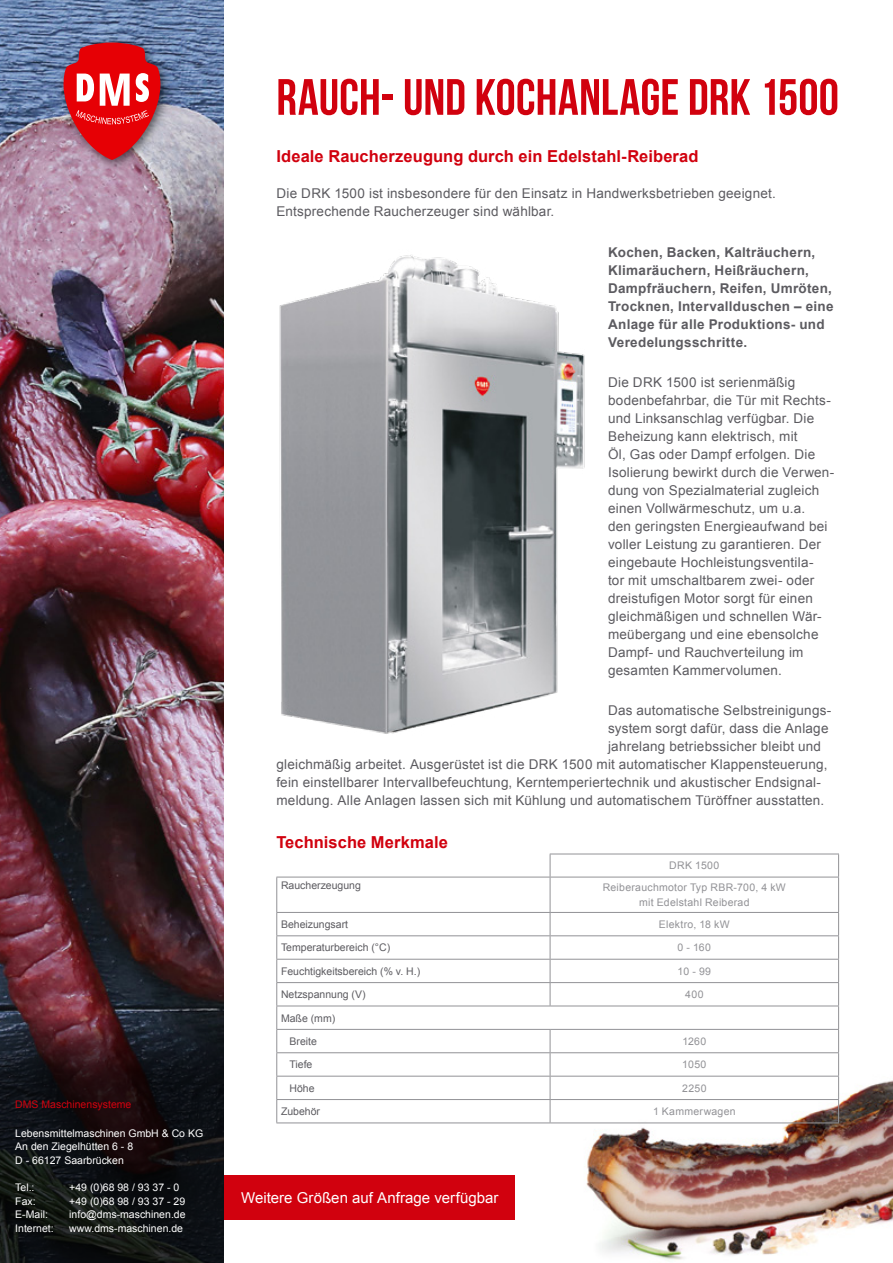
<style>
.page{position:relative;width:893px;height:1263px;background:#fff}
.page>*{position:absolute;margin:0;border:0;box-sizing:border-box;transform-origin:0 0}
.t1{font:700 51px "Bebas Neue";color:#d1010e}
.t2{font:700 16.5px "Arial";letter-spacing:.005em;color:#d1010e}
.t3{font:15px "Arial";letter-spacing:.005em;color:#fff}
.t4{font:13.5px/18px "Arial";letter-spacing:.015em;color:#5c5b60}
.t5{font:700 13.5px/18px "Arial";letter-spacing:.025em;color:#5c5b60}
.t6{font:10.5px/13.5px "Arial";color:#fff}
.t7{font:10.5px "Arial";color:#5c5b60}
.t8{font:10.5px/15.6px "Arial";letter-spacing:.025em;color:#929296;text-align:center}
.t9{font:10.5px "Arial";color:#d1010e}
</style>
<div class="page">
<div style="left:224px;top:1175px;width:290px;height:45px;background:#d1010e"></div>
<img style="left:558px;top:1012px;width:335px;height:248px">
<img style="left:279px;top:255px;width:306px;height:479px">
<hr style="left:550px;top:854px;width:289px;height:1px;background:#929296">
<svg style="left:550px;top:854px;width:1px;height:23px"></svg>
<svg style="left:838px;top:854px;width:1px;height:23px"></svg>
<hr style="left:550px;top:877px;width:289px;height:1px;background:#929296">
<hr style="left:838px;top:877px;width:1px;height:35px;background:#929296">
<hr style="left:550px;top:912px;width:289px;height:1px;background:#929296">
<hr style="left:550px;top:935px;width:289px;height:1px;background:#929296">
<hr style="left:550px;top:959px;width:289px;height:1px;background:#929296">
<hr style="left:550px;top:982px;width:289px;height:1px;background:#929296">
<hr style="left:550px;top:1029px;width:289px;height:1px;background:#929296">
<hr style="left:550px;top:1052px;width:289px;height:1px;background:#929296">
<hr style="left:550px;top:1099px;width:289px;height:1px;background:#929296">
<svg style="left:838px;top:913px;width:1px;height:209px"></svg>
<hr style="left:550px;top:1122px;width:289px;height:1px;background:#929296">
<hr style="left:276px;top:877px;width:274px;height:1px;background:#929296">
<hr style="left:276px;top:877px;width:1px;height:35px;background:#929296">
<hr style="left:550px;top:877px;width:1px;height:35px;background:#929296">
<hr style="left:276px;top:912px;width:274px;height:1px;background:#929296">
<hr style="left:276px;top:935px;width:274px;height:1px;background:#929296">
<hr style="left:276px;top:959px;width:274px;height:1px;background:#929296">
<hr style="left:276px;top:982px;width:274px;height:1px;background:#929296">
<svg style="left:550px;top:913px;width:1px;height:92px"></svg>
<hr style="left:276px;top:1005px;width:274px;height:1px;background:#929296">
<hr style="left:550px;top:1005px;width:289px;height:1px;background:#929296">
<hr style="left:550px;top:1076px;width:289px;height:1px;background:#929296">
<hr style="left:276px;top:1029px;width:274px;height:1px;background:#929296">
<hr style="left:276px;top:1052px;width:274px;height:1px;background:#929296">
<hr style="left:276px;top:1076px;width:274px;height:1px;background:#929296">
<hr style="left:276px;top:1099px;width:274px;height:1px;background:#929296">
<svg style="left:276px;top:913px;width:1px;height:209px"></svg>
<svg style="left:550px;top:1030px;width:1px;height:92px"></svg>
<hr style="left:276px;top:1122px;width:274px;height:1px;background:#929296">
<img style="left:0;top:0;width:224px;height:1018px">
<svg style="left:0;top:1018px;width:224px;height:245px;background:#161316"></svg>
<div style="left:58px;top:37px;width:114px;height:135px;background:#000;opacity:.55"></div>
<img style="left:63px;top:43px;width:98px;height:117px">
<p class="t9" style="left:15px;top:1098px;width:118px">DMS Maschinensysteme</p>
<p class="t6" style="left:15px;top:1126px;width:189px">Lebensmittelmaschinen GmbH &amp; Co KG<br>An den Ziegelhütten 6 - 8<br>D - 66127 Saarbrücken</p>
<p class="t6" style="left:15px;top:1181px;width:21px">Tel.:</p>
<p class="t6" style="left:69px;top:1181px;width:112px">+49 (0)68 98 / 93 37 - 0</p>
<p class="t6" style="left:15px;top:1194px;width:22px">Fax:</p>
<p class="t6" style="left:69px;top:1194px;width:117px">+49 (0)68 98 / 93 37 - 29</p>
<p class="t6" style="left:15px;top:1208px;width:34px">E-Mail:</p>
<p class="t6" style="left:69px;top:1208px;width:118px">info@dms-maschinen.de</p>
<p class="t6" style="left:15px;top:1221px;width:40px">Internet:</p>
<p class="t6" style="left:69px;top:1221px;width:115px">www.dms-maschinen.de</p>
<h1 class="t1" style="left:276px;top:69px;width:564px">RAUCH- UND KOCHANLAGE DRK 1500</h1>
<p class="t2" style="left:276px;top:147px;width:423px">Ideale Raucherzeugung durch ein Edelstahl-Reiberad</p>
<p class="t4" style="left:276px;top:185px;width:501px">Die DRK 1500 ist insbesondere für den Einsatz in Handwerksbetrieben geeignet.<br>Entsprechende Raucherzeuger sind wählbar.</p>
<p class="t5" style="left:608px;top:243px;width:227px">Kochen, Backen, Kalträuchern,<br>Klimaräuchern, Heißräuchern,<br>Dampfräuchern, Reifen, Umröten,<br>Trocknen, Intervallduschen – eine<br>Anlage für alle Produktions- und<br>Veredelungsschritte.</p>
<p class="t4" style="left:608px;top:373px;width:228px">Die DRK 1500 ist serienmäßig bodenbefahrbar, die Tür mit Rechts&shy;und Linksanschlag verfügbar. Die Beheizung kann elektrisch, mit<br>Öl, Gas oder Dampf erfolgen. Die Isolierung bewirkt durch die Verwen&shy;dung von Spezialmaterial zugleich einen Vollwärmeschutz, um u.a.<br>den geringsten Energieaufwand bei voller Leistung zu garantieren. Der eingebaute Hochleistungsventila-<br>tor mit umschaltbarem zwei- oder dreistufigen Motor sorgt für einen gleichmäßigen und schnellen Wär&shy;meübergang und eine ebensolche Dampf- und Rauchverteilung im gesamten Kammervolumen.</p>
<p class="t4" style="left:608px;top:702px;width:225px">Das automatische Selbstreinigungs-</p>
<p class="t4" style="left:608px;top:720px;width:222px">system sorgt dafür, dass die Anlage</p>
<p class="t4" style="left:608px;top:738px;width:214px">jahrelang betriebssicher bleibt und</p>
<p class="t4" style="left:276px;top:756px;width:553px">gleichmäßig arbeitet. Ausgerüstet ist die DRK 1500 mit automatischer Klappensteuerung,</p>
<p class="t4" style="left:276px;top:774px;width:546px">fein einstellbarer Intervallbefeuchtung, Kerntemperiertechnik und akustischer Endsignal-</p>
<p class="t4" style="left:276px;top:792px;width:549px">meldung. Alle Anlagen lassen sich mit Kühlung und automatischem Türöffner ausstatten.</p>
<p class="t2" style="left:276px;top:833px;width:173px">Technische Merkmale</p>
<p class="t8" style="left:669px;top:858px;width:52px">DRK 1500</p>
<p class="t7" style="left:281px;top:879px;width:81px">Raucherzeugung</p>
<p class="t8" style="left:603px;top:879px;width:185px">Reiberauchmotor Typ RBR-700, 4 kW mit Edelstahl Reiberad</p>
<p class="t7" style="left:281px;top:918px;width:69px">Beheizungsart</p>
<p class="t8" style="left:659px;top:916px;width:72px">Elektro, 18 kW</p>
<p class="t7" style="left:281px;top:942px;width:111px">Temperaturbereich (°C)</p>
<p class="t8" style="left:678px;top:940px;width:35px">0 - 160</p>
<p class="t7" style="left:281px;top:965px;width:141px">Feuchtigkeitsbereich (% v. H.)</p>
<p class="t8" style="left:678px;top:963px;width:35px">10 - 99</p>
<p class="t7" style="left:281px;top:988px;width:86px">Netzspannung (V)</p>
<p class="t8" style="left:685px;top:987px;width:20px">400</p>
<p class="t7" style="left:281px;top:1012px;width:56px">Maße (mm)</p>
<p class="t7" style="left:290px;top:1035px;width:29px">Breite</p>
<p class="t8" style="left:682px;top:1033px;width:25px">1260</p>
<p class="t7" style="left:290px;top:1059px;width:24px">Tiefe</p>
<p class="t8" style="left:682px;top:1057px;width:26px">1050</p>
<p class="t7" style="left:290px;top:1082px;width:27px">Höhe</p>
<p class="t8" style="left:682px;top:1080px;width:26px">2250</p>
<p class="t7" style="left:281px;top:1105px;width:41px">Zubehör</p>
<p class="t8" style="left:653px;top:1103px;width:84px">1 Kammerwagen</p>
<p class="t3" style="left:241px;top:1189px;width:259px">Weitere Größen auf Anfrage verfügbar</p>
</div>
